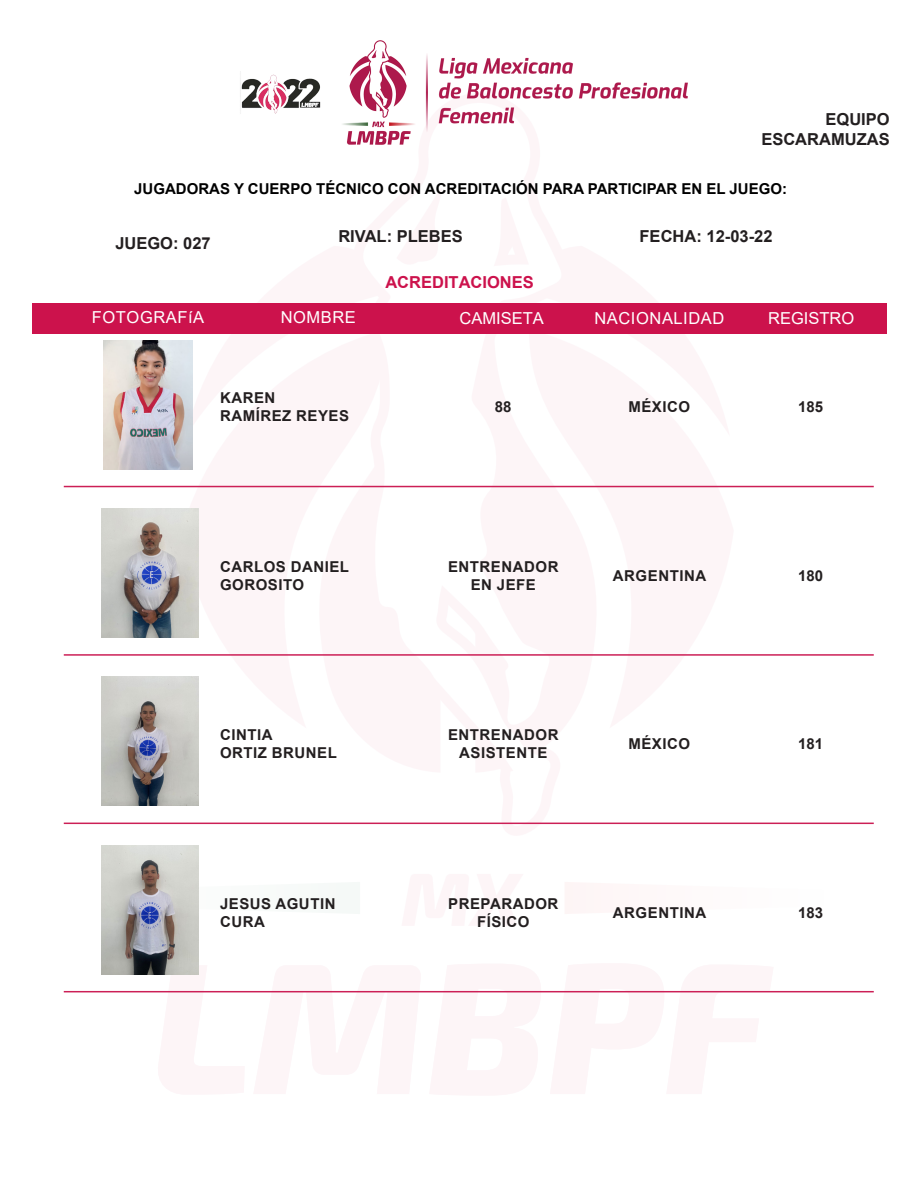
<style>
.page{position:relative;width:918px;height:1188px;background:#fff}
.page>*{position:absolute;margin:0;border:0;box-sizing:border-box;transform-origin:0 0}
.t1{font:700 16.5px/19.8px "Arial";color:#231f20;text-align:right}
.t2{font:16.5px "Arial";letter-spacing:.035em;color:#fff}
.t3{font:16.5px "Arial";color:#fff}
.t4{font:700 16.5px "Arial";color:#cc124c}
.t5{font:700 15px/18px "Arial";letter-spacing:.035em;color:#231f20;text-align:center}
.t6{font:700 15px "Arial";color:#000}
</style>
<div class="page">
<svg style="left:146px;top:953px;width:639px;height:40px"></svg>
<svg style="left:101px;top:871px;width:98px;height:54px"></svg>
<svg style="left:360px;top:485px;width:204px;height:340px"></svg>
<div style="left:33px;top:303px;width:854px;height:31px;background:#cc124c"></div>
<img style="left:240px;top:40px;width:447px;height:105px">
<img style="left:103px;top:340px;width:89px;height:129px">
<hr style="left:64px;top:486px;width:810px;height:1px;background:#cc1f56">
<img style="left:102px;top:509px;width:96px;height:129px">
<hr style="left:64px;top:654px;width:810px;height:2px;background:#cc1f56">
<img style="left:102px;top:677px;width:96px;height:129px">
<hr style="left:64px;top:823px;width:810px;height:1px;background:#cc1f56">
<img style="left:102px;top:845px;width:96px;height:129px">
<hr style="left:64px;top:991px;width:810px;height:1px;background:#cc1f56">
<p class="t1" style="left:761px;top:110px;width:130px">EQUIPO<br>ESCARAMUZAS</p>
<p class="t6" style="left:134px;top:178px;width:654px">JUGADORAS Y CUERPO TÉCNICO CON ACREDITACIÓN PARA PARTICIPAR EN EL JUEGO:</p>
<p class="t1" style="left:115px;top:233px;width:97px">JUEGO: 027</p>
<p class="t1" style="left:338px;top:227px;width:126px">RIVAL: PLEBES</p>
<p class="t1" style="left:640px;top:227px;width:134px">FECHA: 12-03-22</p>
<p class="t4" style="left:385px;top:271px;width:150px">ACREDITACIONES</p>
<p class="t2" style="left:92px;top:306px;width:114px">FOTOGRAFíA</p>
<p class="t2" style="left:281px;top:306px;width:77px">NOMBRE</p>
<p class="t3" style="left:460px;top:307px;width:86px">CAMISETA</p>
<p class="t3" style="left:768px;top:307px;width:88px">REGISTRO</p>
<p class="t2" style="left:594px;top:307px;width:131px">NACIONALIDAD</p>
<p class="t5" style="left:220px;top:389px;width:57px">KAREN</p>
<p class="t5" style="left:220px;top:407px;width:131px">RAMÍREZ REYES</p>
<p class="t5" style="left:211px;top:408px;width:120px">(APELLIDOS)&gt;&gt;</p>
<p class="t5" style="left:220px;top:558px;width:131px">CARLOS DANIEL</p>
<p class="t5" style="left:220px;top:576px;width:86px">GOROSITO</p>
<p class="t5" style="left:220px;top:726px;width:54px">CINTIA</p>
<p class="t5" style="left:220px;top:744px;width:118px">ORTIZ BRUNEL</p>
<p class="t5" style="left:220px;top:894px;width:117px">JESUS AGUTIN</p>
<p class="t5" style="left:220px;top:912px;width:46px">CURA</p>
<p class="t5" style="left:495px;top:398px;width:18px">88</p>
<p class="t5" style="left:628px;top:398px;width:63px">MÉXICO</p>
<p class="t5" style="left:798px;top:398px;width:27px">185</p>
<p class="t5" style="left:448px;top:558px;width:112px">ENTRENADOR<br>EN JEFE</p>
<p class="t5" style="left:613px;top:567px;width:95px">ARGENTINA</p>
<p class="t5" style="left:798px;top:567px;width:27px">180</p>
<p class="t5" style="left:448px;top:726px;width:112px">ENTRENADOR<br>ASISTENTE</p>
<p class="t5" style="left:628px;top:735px;width:63px">MÉXICO</p>
<p class="t5" style="left:798px;top:735px;width:27px">181</p>
<p class="t5" style="left:448px;top:894px;width:112px">PREPARADOR<br>FÍSICO</p>
<p class="t5" style="left:613px;top:903px;width:95px">ARGENTINA</p>
<p class="t5" style="left:798px;top:903px;width:27px">183</p>
</div>
